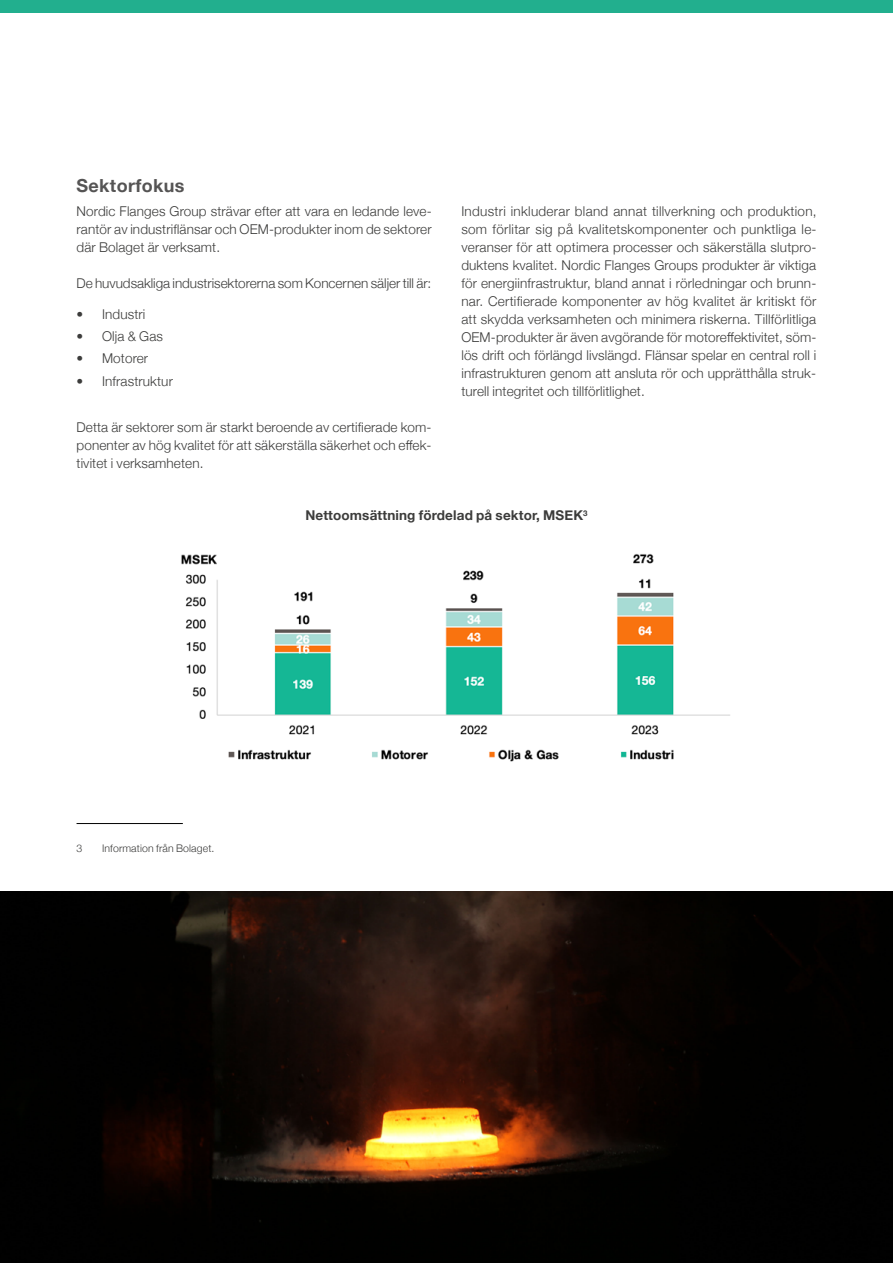
<style>
.page{position:relative;width:893px;height:1263px;background:#fff}
.page>*{position:absolute;margin:0;border:0;box-sizing:border-box;transform-origin:0 0}
.t1{font:700 18px "Helvetica Neue";letter-spacing:.02em;color:#555454}
.t2{font:300 13.5px/18px "Helvetica Neue";letter-spacing:.01em;color:#3c3c3b;text-align:justify}
.t3{font:700 13.5px "Helvetica Neue";letter-spacing:.01em;color:#3c3c3b}
.t4{font:300 10.5px "Helvetica Neue";letter-spacing:.01em;color:#3c3c3b}
</style>
<div class="page">
<div style="left:0;top:0;width:893px;height:13px;background:#22af8e"></div>
<hr style="left:77px;top:823px;width:106px;height:1px;background:#000">
<img style="left:0;top:891px;width:893px;height:372px">
<img style="left:181px;top:554px;width:549px;height:208px">
<h1 class="t1" style="left:77px;top:171px;width:109px">Sektorfokus</h1>
<p class="t2" style="left:77px;top:201px;width:357px">Nordic Flanges Group strävar efter att vara en ledande leve&shy;rantör av industriflänsar och OEM-produkter inom de sektorer där Bolaget är verksamt.</p>
<p class="t2" style="left:77px;top:273px;width:356px">De huvudsakliga industrisektorerna som Koncernen säljer till är:</p>
<p class="t2" style="left:77px;top:304px;width:70px">• Industri</p>
<p class="t2" style="left:77px;top:326px;width:88px">• Olja &amp; Gas</p>
<p class="t2" style="left:77px;top:348px;width:73px">• Motorer</p>
<p class="t2" style="left:77px;top:371px;width:98px">• Infrastruktur</p>
<p class="t2" style="left:77px;top:417px;width:357px">Detta är sektorer som är starkt beroende av certifierade kom&shy;ponenter av hög kvalitet för att säkerställa säkerhet och effek&shy;tivitet i verksamheten.</p>
<p class="t2" style="left:461px;top:201px;width:357px">Industri inkluderar bland annat tillverkning och produktion, som förlitar sig på kvalitetskomponenter och punktliga le&shy;veranser för att optimera processer och säkerställa slutpro&shy;duktens kvalitet. Nordic Flanges Groups produkter är viktiga för energiinfrastruktur, bland annat i rörledningar och brun - nar. Certifierade komponenter av hög kvalitet är kritiskt för att skydda verksamheten och minimera riskerna. Tillförlitliga OEM-produkter är även avgörande för motoreffektivitet, söm&shy;lös drift och förlängd livslängd. Flänsar spelar en central roll i infrastrukturen genom att ansluta rör och upprätthålla struk&shy;turell integritet och tillförlitlighet.</p>
<p class="t3" style="left:305px;top:505px;width:284px">Nettoomsättning fördelad på sektor, MSEK<sup>3</sup></p>
<p class="t4" style="left:77px;top:839px;width:7px">3</p>
<p class="t4" style="left:102px;top:839px;width:114px">Information från Bolaget.</p>
</div>
